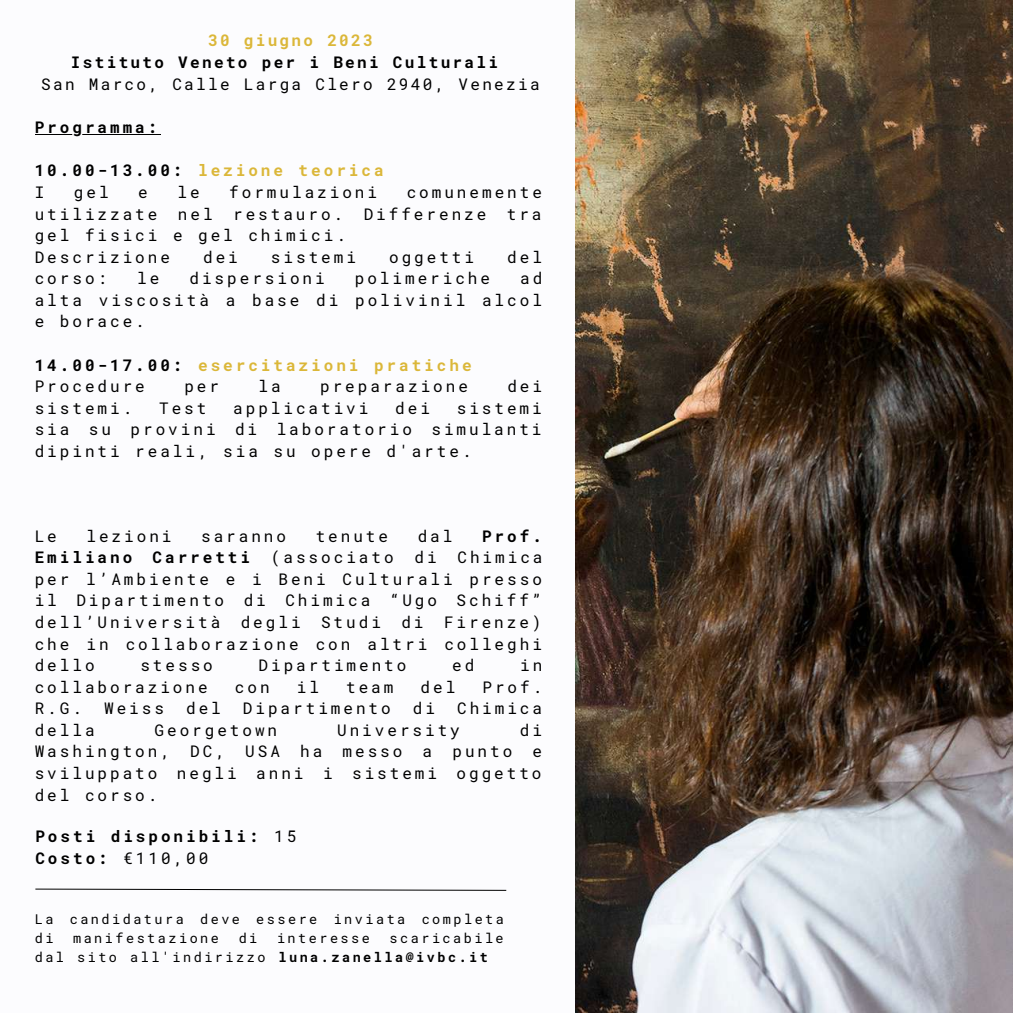
<style>
.page{position:relative;width:1013px;height:1013px;background:#fff}
.page>*{position:absolute;margin:0;border:0;box-sizing:border-box;transform-origin:0 0}
.t1{font:16px/21.5px "Roboto Mono";letter-spacing:.185em;color:#000;text-align:justify}
.t2{font:700 16px/21.5px "Roboto Mono";letter-spacing:.185em;color:#dbb739}
.t3{font:700 16px/21.5px "Roboto Mono";letter-spacing:.185em;color:#000}
.t4{font:16px "Roboto Mono";letter-spacing:.145em;color:#000}
.t5{font:700 16px "Roboto Mono";letter-spacing:.145em;color:#000}
.t6{font:700 16px "Roboto Mono";letter-spacing:.145em;color:#dbb739}
.t7{font:13.5px/18.8px "Roboto Mono";letter-spacing:.185em;color:#000}
.s1{color:#000}
.s2{font-weight:400;color:#000}
.s3{font-weight:400}
.s4{font-weight:700}
</style>
<div class="page">
<img style="left:576px;top:0;width:436px;height:1012px">
<svg style="left:35px;top:888px;width:472px;height:3px"></svg>
<hr style="left:35px;top:134px;width:125px;height:1px;background:#000">
<p class="t6" style="left:208px;top:30px;width:166px">30 giugno 2023</p>
<p class="t5" style="left:71px;top:51px;width:428px">Istituto Veneto per i Beni Culturali</p>
<p class="t4" style="left:41px;top:73px;width:500px">San Marco, Calle Larga Clero 2940, Venezia</p>
<p class="t3" style="left:35px;top:116px;width:124px">Programma:</p>
<p class="t2" style="left:35px;top:159px;width:350px"><span class="s1">10.00-13.00:</span> lezione teorica<br><span class="s2">I</span></p>
<p class="t1" style="left:74px;top:181px;width:36px">gel</p>
<p class="t1" style="left:138px;top:181px;width:11px">e</p>
<p class="t1" style="left:177px;top:181px;width:24px">le</p>
<p class="t1" style="left:229px;top:181px;width:149px">formulazioni</p>
<p class="t1" style="left:407px;top:181px;width:137px">comunemente</p>
<p class="t1" style="left:35px;top:202px;width:124px">utilizzate</p>
<p class="t1" style="left:178px;top:202px;width:36px">nel</p>
<p class="t1" style="left:233px;top:202px;width:112px">restauro.</p>
<p class="t1" style="left:364px;top:202px;width:124px">Differenze</p>
<p class="t1" style="left:507px;top:202px;width:36px">tra</p>
<p class="t1" style="left:35px;top:224px;width:313px">gel fisici e gel chimici.<br>Descrizione</p>
<p class="t1" style="left:203px;top:246px;width:36px">dei</p>
<p class="t1" style="left:271px;top:246px;width:86px">sistemi</p>
<p class="t1" style="left:389px;top:246px;width:86px">oggetti</p>
<p class="t1" style="left:507px;top:246px;width:36px">del</p>
<p class="t1" style="left:35px;top:267px;width:509px;text-indent:485px">ad alta viscosità a base di polivinil alcol e borace.</p>
<p class="t2" style="left:35px;top:353px;width:438px"><span class="s1">14.00-17.00:</span> esercitazioni pratiche<br><span class="s2">Procedure</span></p>
<p class="t1" style="left:35px;top:267px;width:74px">corso:</p>
<p class="t1" style="left:137px;top:267px;width:24px">le</p>
<p class="t1" style="left:189px;top:267px;width:137px">dispersioni</p>
<p class="t1" style="left:355px;top:267px;width:137px">polimeriche</p>
<p class="t1" style="left:184px;top:375px;width:36px">per</p>
<p class="t1" style="left:258px;top:375px;width:24px">la</p>
<p class="t1" style="left:320px;top:375px;width:149px">preparazione</p>
<p class="t1" style="left:507px;top:375px;width:36px">dei</p>
<p class="t1" style="left:35px;top:397px;width:99px">sistemi.</p>
<p class="t1" style="left:159px;top:397px;width:49px">Test</p>
<p class="t1" style="left:233px;top:397px;width:137px">applicativi</p>
<p class="t1" style="left:395px;top:397px;width:36px">dei</p>
<p class="t1" style="left:35px;top:397px;width:508px;text-indent:422px">sistemi sia su provini di laboratorio simulanti dipinti reali, sia su opere d'arte.</p>
<p class="t1" style="left:35px;top:524px;width:24px">Le</p>
<p class="t1" style="left:86px;top:524px;width:86px">lezioni</p>
<p class="t1" style="left:201px;top:524px;width:86px">saranno</p>
<p class="t1" style="left:316px;top:524px;width:74px">tenute</p>
<p class="t1" style="left:418px;top:524px;width:36px">dal</p>
<p class="t3" style="left:482px;top:524px;width:61px">Prof.</p>
<p class="t3" style="left:35px;top:546px;width:99px">Emiliano</p>
<p class="t3" style="left:152px;top:546px;width:99px">Carretti</p>
<p class="t1" style="left:271px;top:546px;width:124px">(associato</p>
<p class="t1" style="left:414px;top:546px;width:24px">di</p>
<p class="t1" style="left:35px;top:546px;width:509px;text-indent:423px">Chimica per l’Ambiente e i Beni Culturali presso il Dipartimento di Chimica “Ugo Schiff” dell’Università</p>
<p class="t1" style="left:35px;top:611px;width:508px;text-indent:409px">Firenze) che in collaborazione con altri colleghi dello</p>
<p class="t1" style="left:241px;top:611px;width:61px">degli</p>
<p class="t1" style="left:321px;top:611px;width:61px">Studi</p>
<p class="t1" style="left:401px;top:611px;width:24px">di</p>
<p class="t1" style="left:140px;top:654px;width:74px">stesso</p>
<p class="t1" style="left:258px;top:654px;width:149px">Dipartimento</p>
<p class="t1" style="left:452px;top:654px;width:24px">ed</p>
<p class="t1" style="left:520px;top:654px;width:24px">in</p>
<p class="t1" style="left:35px;top:675px;width:174px">collaborazione</p>
<p class="t1" style="left:235px;top:675px;width:36px">con</p>
<p class="t1" style="left:297px;top:675px;width:24px">il</p>
<p class="t1" style="left:346px;top:675px;width:49px">team</p>
<p class="t1" style="left:420px;top:675px;width:36px">del</p>
<p class="t1" style="left:482px;top:675px;width:61px">Prof.</p>
<p class="t1" style="left:35px;top:697px;width:49px">R.G.</p>
<p class="t1" style="left:104px;top:697px;width:61px">Weiss</p>
<p class="t1" style="left:186px;top:697px;width:36px">del</p>
<p class="t1" style="left:243px;top:697px;width:149px">Dipartimento</p>
<p class="t1" style="left:413px;top:697px;width:24px">di</p>
<p class="t1" style="left:457px;top:697px;width:86px">Chimica</p>
<p class="t1" style="left:35px;top:719px;width:61px">della</p>
<p class="t1" style="left:154px;top:719px;width:124px">Georgetown</p>
<p class="t1" style="left:337px;top:719px;width:124px">University</p>
<p class="t1" style="left:520px;top:719px;width:24px">di</p>
<p class="t1" style="left:35px;top:740px;width:137px">Washington,</p>
<p class="t1" style="left:190px;top:740px;width:36px">DC,</p>
<p class="t1" style="left:245px;top:740px;width:36px">USA</p>
<p class="t1" style="left:300px;top:740px;width:24px">ha</p>
<p class="t1" style="left:342px;top:740px;width:61px">messo</p>
<p class="t1" style="left:422px;top:740px;width:11px">a</p>
<p class="t1" style="left:452px;top:740px;width:61px">punto</p>
<p class="t1" style="left:35px;top:740px;width:509px;text-indent:498px">e sviluppato negli anni i sistemi oggetto del corso.</p>
<p class="t3" style="left:35px;top:825px;width:262px">Posti disponibili: <span class="s3">15<br></span>Costo: <span class="s3">€110,00</span></p>
<p class="t7" style="left:35px;top:909px;width:471px">La candidatura deve essere inviata completa di</p>
<p class="t7" style="left:73px;top:928px;width:147px">manifestazione</p>
<p class="t7" style="left:239px;top:928px;width:20px">di</p>
<p class="t7" style="left:277px;top:928px;width:94px">interesse</p>
<p class="t7" style="left:35px;top:928px;width:470px;text-indent:355px">scaricabile dal sito all'indirizzo <span class="s4">luna.zanella@ivbc.it</span></p>
</div>
